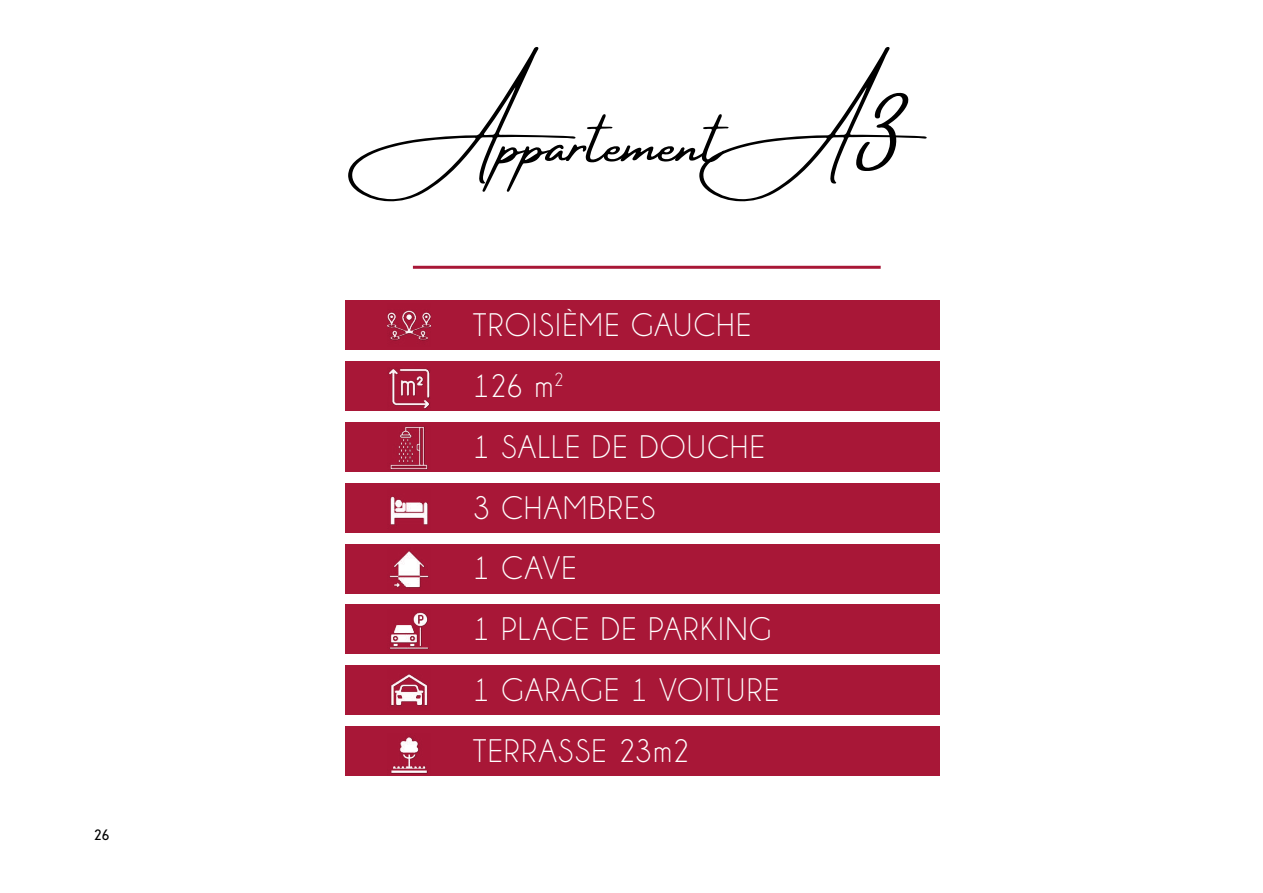
<style>
.page{position:relative;width:1263px;height:893px;background:#fff}
.page>*{position:absolute;margin:0;border:0;box-sizing:border-box;transform-origin:0 0}
.t1{font:67.5px "Amsterdam Four ttf";color:#000}
.t2{font:33px/60.9px "Champagne&Limousines";letter-spacing:.05em;color:#fff}
.t3{font:700 15px "Champagne&Limousines";color:#000}
</style>
<div class="page">
<hr style="left:413px;top:266px;width:468px;height:3px;background:#a81737">
<div style="left:345px;top:300px;width:595px;height:50px;background:#a81737"></div>
<div style="left:345px;top:361px;width:595px;height:50px;background:#a81737"></div>
<div style="left:345px;top:422px;width:595px;height:49px;background:#a81737"></div>
<div style="left:345px;top:483px;width:595px;height:49px;background:#a81737"></div>
<div style="left:345px;top:544px;width:595px;height:49px;background:#a81737"></div>
<div style="left:345px;top:605px;width:595px;height:49px;background:#a81737"></div>
<div style="left:345px;top:666px;width:595px;height:49px;background:#a81737"></div>
<div style="left:345px;top:726px;width:595px;height:50px;background:#a81737"></div>
<img style="left:388px;top:310px;width:42px;height:31px">
<img style="left:388px;top:368px;width:42px;height:42px">
<img style="left:390px;top:427px;width:38px;height:42px">
<img style="left:390px;top:496px;width:38px;height:30px">
<img style="left:389px;top:551px;width:40px;height:37px">
<img style="left:389px;top:612px;width:40px;height:38px">
<img style="left:390px;top:674px;width:38px;height:33px">
<img style="left:390px;top:737px;width:38px;height:37px">
<p class="t3" style="left:94px;top:826px;width:18px">26</p>
<h1 class="t1" style="left:395px;top:106px;width:580px">Appartement A3</h1>
<p class="t2" style="left:473px;top:295px;width:308px">TROISIÈME GAUCHE<br>126 m<sup>2<br></sup>1 SALLE DE DOUCHE<br>3 CHAMBRES<br>1 CAVE<br>1 PLACE DE PARKING<br>1 GARAGE 1 VOITURE<br>TERRASSE 23m2</p>
</div>
